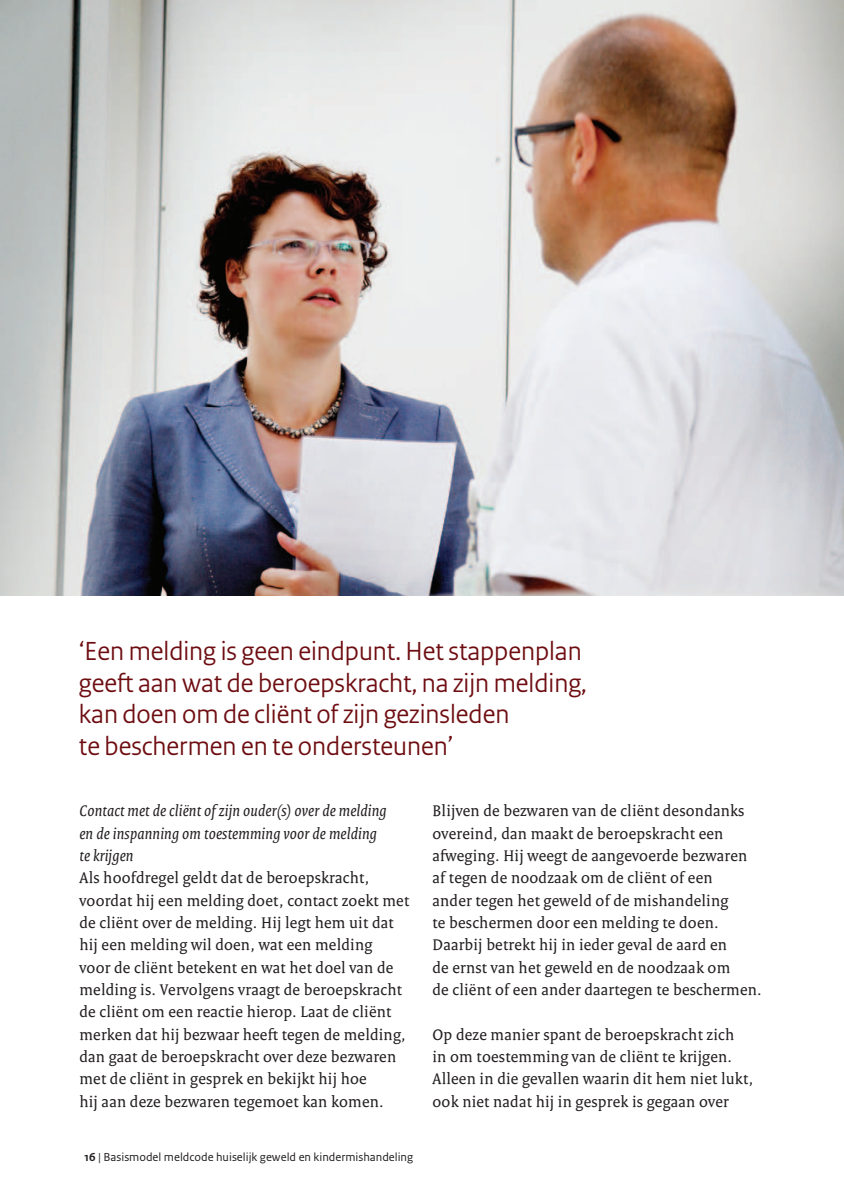
<style>
.page{position:relative;width:844px;height:1191px;background:#fff}
.page>*{position:absolute;margin:0;border:0;box-sizing:border-box;transform-origin:0 0}
.t1{font:27.47px/31.5px "Rijksoverheid Sans Heading";color:#6e0d11}
.t2{font:16.62px/22.4px "Rijksoverheid Serif";letter-spacing:.015em;color:#231f20}
.t3{font:italic 16.62px/22.4px "Rijksoverheid Serif";letter-spacing:.015em;color:#231f20}
.t4{font:12.25px "Rijksoverheid Sans Text";color:#231f20}
.s1{font-weight:700}
</style>
<div class="page">
<img style="left:0;top:0;width:843px;height:595px">
<h1 class="t1" style="left:79px;top:635px;width:509px">‘Een melding is geen eindpunt. Het stappenplan geeft aan wat de beroepskracht, na zijn melding, kan doen om de cliënt of zijn gezinsleden<br>te beschermen en te ondersteunen’</h1>
<p class="t3" style="left:79px;top:799px;width:308px">Contact met de cliënt of zijn ouder(s) over de melding en de inspanning om toestemming voor de melding te krijgen</p>
<p class="t2" style="left:79px;top:866px;width:331px">Als hoofdregel geldt dat de beroepskracht, voordat hij een melding doet, contact zoekt met de cliënt over de melding. Hij legt hem uit dat hij een melding wil doen, wat een melding<br>voor de cliënt betekent en wat het doel van de melding is. Vervolgens vraagt de beroepskracht de cliënt om een reactie hierop. Laat de cliënt merken dat hij bezwaar heeft tegen de melding, dan gaat de beroepskracht over deze bezwaren met de cliënt in gesprek en bekijkt hij hoe<br>hij aan deze bezwaren tegemoet kan komen.</p>
<p class="t4" style="left:84px;top:1150px;width:330px"><span class="s1">16</span> | Basismodel meldcode huiselijk geweld en kindermishandeling</p>
<p class="t2" style="left:432px;top:799px;width:331px">Blijven de bezwaren van de cliënt desondanks overeind, dan maakt de beroepskracht een afweging. Hij weegt de aangevoerde bezwaren af tegen de noodzaak om de cliënt of een<br>ander tegen het geweld of de mishandeling<br>te beschermen door een melding te doen.<br>Daarbij betrekt hij in ieder geval de aard en<br>de ernst van het geweld en de noodzaak om<br>de cliënt of een ander daartegen te beschermen.</p>
<p class="t2" style="left:432px;top:1023px;width:322px">Op deze manier spant de beroepskracht zich<br>in om toestemming van de cliënt te krijgen.<br>Alleen in die gevallen waarin dit hem niet lukt, ook niet nadat hij in gesprek is gegaan over</p>
</div>
